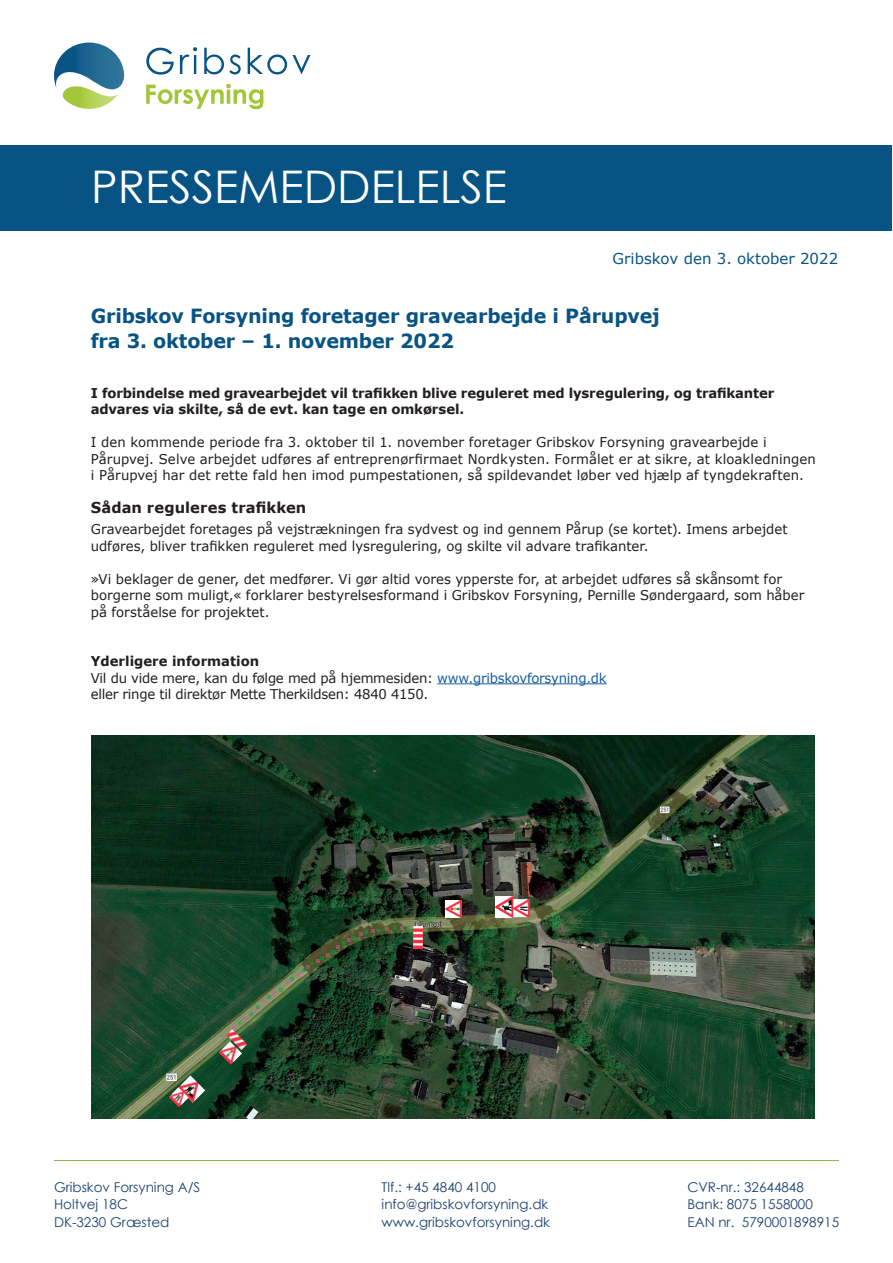
<style>
.page{position:relative;width:893px;height:1263px;background:#fff}
.page>*{position:absolute;margin:0;border:0;box-sizing:border-box;transform-origin:0 0}
.t1{font:45px "Century Gothic";color:#fff}
.t2{font:700 19.5px/25.5px "Verdana";letter-spacing:-.01em;color:#075484}
.t3{font:15px "Verdana";color:#075484}
.t4{font:700 15px "Verdana";letter-spacing:.005em;color:#231f20}
.t5{font:13.5px/16.5px "Verdana";color:#231f20}
.t6{font:13.5px/16.5px "Century Gothic";color:#1b4170}
.t7{font:13.5px/16.5px "Verdana";letter-spacing:-.02em;color:#231f20}
.t8{font:700 13.5px/16.5px "Verdana";letter-spacing:-.01em;color:#231f20}
.s1{font-weight:700}
.s2{color:#175d9e}
</style>
<div class="page">
<hr style="left:54px;top:1160px;width:785px;height:1px;background:#8cb24e">
<div style="left:1px;top:145px;width:891px;height:85px;background:#075484"></div>
<hr style="left:437px;top:683px;width:170px;height:1px;background:#175d9e">
<svg style="left:54px;top:43px;width:70px;height:66px"></svg>
<svg style="left:146px;top:48px;width:28px;height:27px"></svg>
<svg style="left:180px;top:47px;width:17px;height:27px"></svg>
<svg style="left:204px;top:48px;width:37px;height:26px"></svg>
<svg style="left:248px;top:48px;width:39px;height:26px"></svg>
<svg style="left:293px;top:55px;width:17px;height:19px"></svg>
<svg style="left:146px;top:84px;width:117px;height:25px"></svg>
<img style="left:92px;top:736px;width:723px;height:382px">
<img style="left:178px;top:1075px;width:27px;height:28px">
<img style="left:495px;top:896px;width:18px;height:21px">
<img style="left:219px;top:1041px;width:23px;height:24px">
<img style="left:445px;top:900px;width:16px;height:17px">
<img style="left:226px;top:1029px;width:21px;height:21px">
<img style="left:414px;top:926px;width:8px;height:22px">
<img style="left:233px;top:926px;width:177px;height:103px">
<img style="left:169px;top:1087px;width:20px;height:20px">
<img style="left:513px;top:899px;width:17px;height:18px">
<h1 class="t1" style="left:91px;top:155px;width:417px">PRESSEMEDDELELSE</h1>
<p class="t3" style="left:613px;top:248px;width:227px">Gribskov den 3. oktober 2022</p>
<h2 class="t2" style="left:91px;top:303px;width:571px">Gribskov Forsyning foretager gravearbejde i Pårupvej fra 3. oktober – 1. november 2022</h2>
<p class="t8" style="left:91px;top:384px;width:685px">I forbindelse med gravearbejdet vil trafikken blive reguleret med lysregulering, og trafikanter advares via skilte, så de evt. kan tage en omkørsel.</p>
<p class="t5" style="left:91px;top:434px;width:727px">I den kommende periode fra 3. oktober til 1. november foretager Gribskov Forsyning gravearbejde i<br>Pårupvej. Selve arbejdet udføres af entreprenørfirmaet Nordkysten. Formålet er at sikre, at kloakledningen i Pårupvej har det rette fald hen imod pumpestationen, så spildevandet løber ved hjælp af tyngdekraften.</p>
<p class="t4" style="left:91px;top:497px;width:217px">Sådan reguleres trafikken</p>
<p class="t5" style="left:91px;top:521px;width:698px">Gravearbejdet foretages på vejstrækningen fra sydvest og ind gennem Pårup (se kortet). Imens arbejdet udføres, bliver trafikken reguleret med lysregulering, og skilte vil advare trafikanter.</p>
<p class="t5" style="left:91px;top:570px;width:715px">»Vi beklager de gener, det medfører. Vi gør altid vores ypperste for, at arbejdet udføres så skånsomt for borgerne som muligt,« forklarer bestyrelsesformand i Gribskov Forsyning, Pernille Søndergaard, som håber på forståelse for projektet.</p>
<p class="t7" style="left:91px;top:653px;width:517px"><span class="s1">Yderligere information<br></span>Vil du vide mere, kan du følge med på hjemmesiden: <span class="s2">www.gribskovforsyning.dk </span>eller ringe til direktør Mette Therkildsen: 4840 4150.</p>
<p class="t6" style="left:54px;top:1179px;width:148px">Gribskov Forsyning A/S<br>Holtvej 18C</p>
<p class="t6" style="left:54px;top:1213px;width:117px">DK-3230 Græsted</p>
<p class="t6" style="left:382px;top:1179px;width:168px">Tlf.: +45 4840 4100 info@gribskovforsyning.dk</p>
<p class="t6" style="left:382px;top:1213px;width:170px">www.gribskovforsyning.dk</p>
<p class="t6" style="left:687px;top:1179px;width:127px">CVR-nr.: 32644848<br>Bank: 8075 1558000</p>
<p class="t6" style="left:687px;top:1213px;width:153px">EAN nr. 5790001898915</p>
</div>
